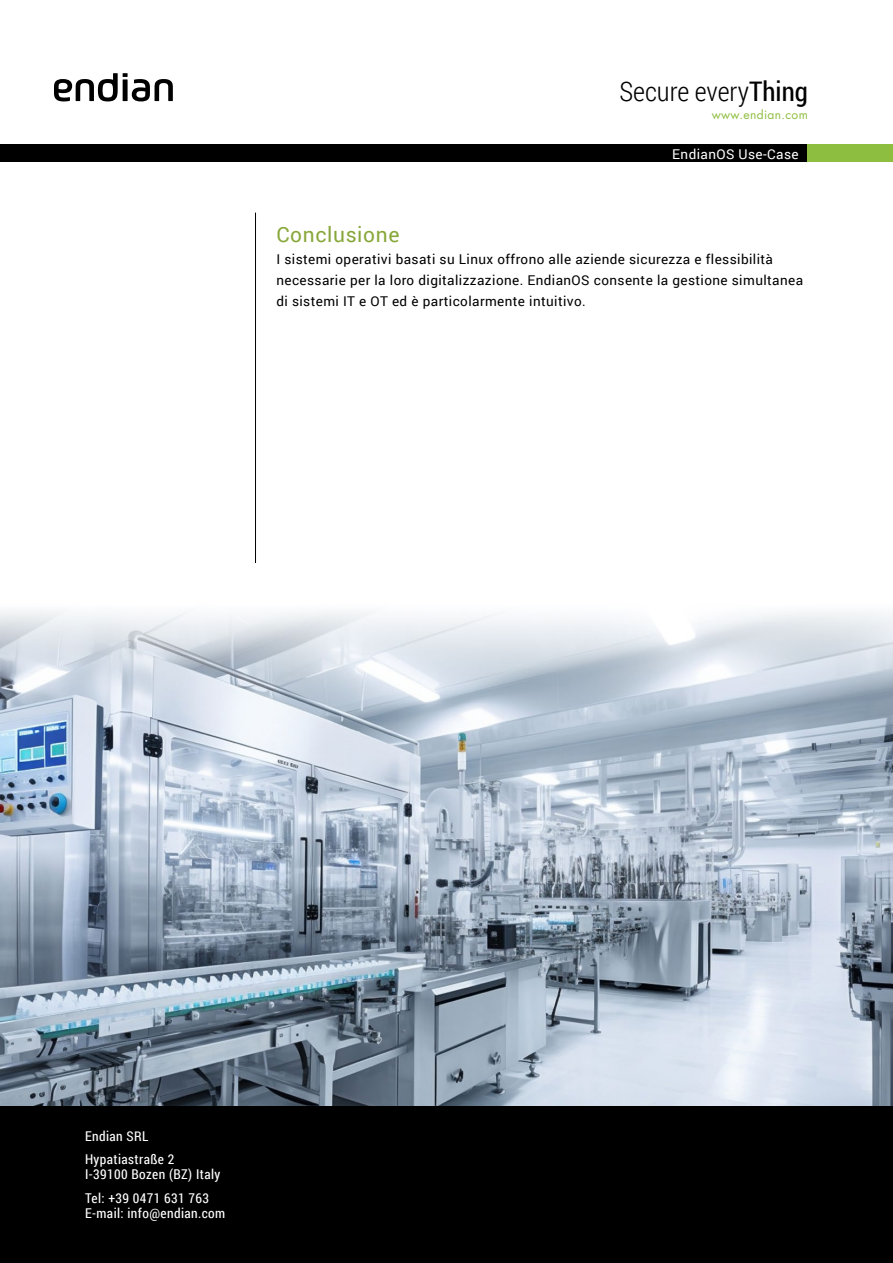
<style>
.page{position:relative;width:893px;height:1263px;background:#fff}
.page>*{position:absolute;margin:0;border:0;box-sizing:border-box;transform-origin:0 0}
.t1{font:300 27px "Roboto Condensed";color:#000}
.t2{font:21px "Roboto";letter-spacing:.03em;color:#88a73a}
.t3{font:13.5px/21px "Roboto";letter-spacing:.03em;color:#000}
.t4{font:13.5px/23.5px "Roboto Condensed";letter-spacing:.03em;color:#fff}
.t5{font:13.5px "Roboto";letter-spacing:.03em;color:#fff}
.t6{font:12px "Futura Std";letter-spacing:.03em;color:#8ebe3f}
.s1{font-weight:400}
</style>
<div class="page">
<div style="left:0;top:144px;width:893px;height:17px;background:#000"></div>
<div style="left:808px;top:144px;width:85px;height:17px;background:#8ebe3f"></div>
<svg style="left:54px;top:73px;width:119px;height:28px"></svg>
<hr style="left:255px;top:213px;width:1px;height:1050px;background:#000">
<div style="left:0;top:1106px;width:893px;height:157px;background:#000"></div>
<img style="left:0;top:563px;width:893px;height:543px">
<h1 class="t1" style="left:619px;top:73px;width:190px">Secure every<span class="s1">Thing</span></h1>
<p class="t6" style="left:712px;top:107px;width:98px">www.endian.com</p>
<p class="t5" style="left:672px;top:145px;width:128px">EndianOS Use-Case</p>
<h2 class="t2" style="left:276px;top:220px;width:125px">Conclusione</h2>
<p class="t3" style="left:276px;top:248px;width:528px">I sistemi operativi basati su Linux offrono alle aziende sicurezza e flessibilità necessarie per la loro digitalizzazione. EndianOS consente la gestione simultanea di sistemi IT e OT ed è particolarmente intuitivo.</p>
<p class="t4" style="left:85px;top:1123px;width:91px">Endian SRL<br>Hypatiastraße 2</p>
<p class="t4" style="left:85px;top:1162px;width:137px">I-39100 Bozen (BZ) Italy<br>Tel: +39 0471 631 763</p>
<p class="t4" style="left:85px;top:1200px;width:142px">E-mail: info@endian.com</p>
</div>
